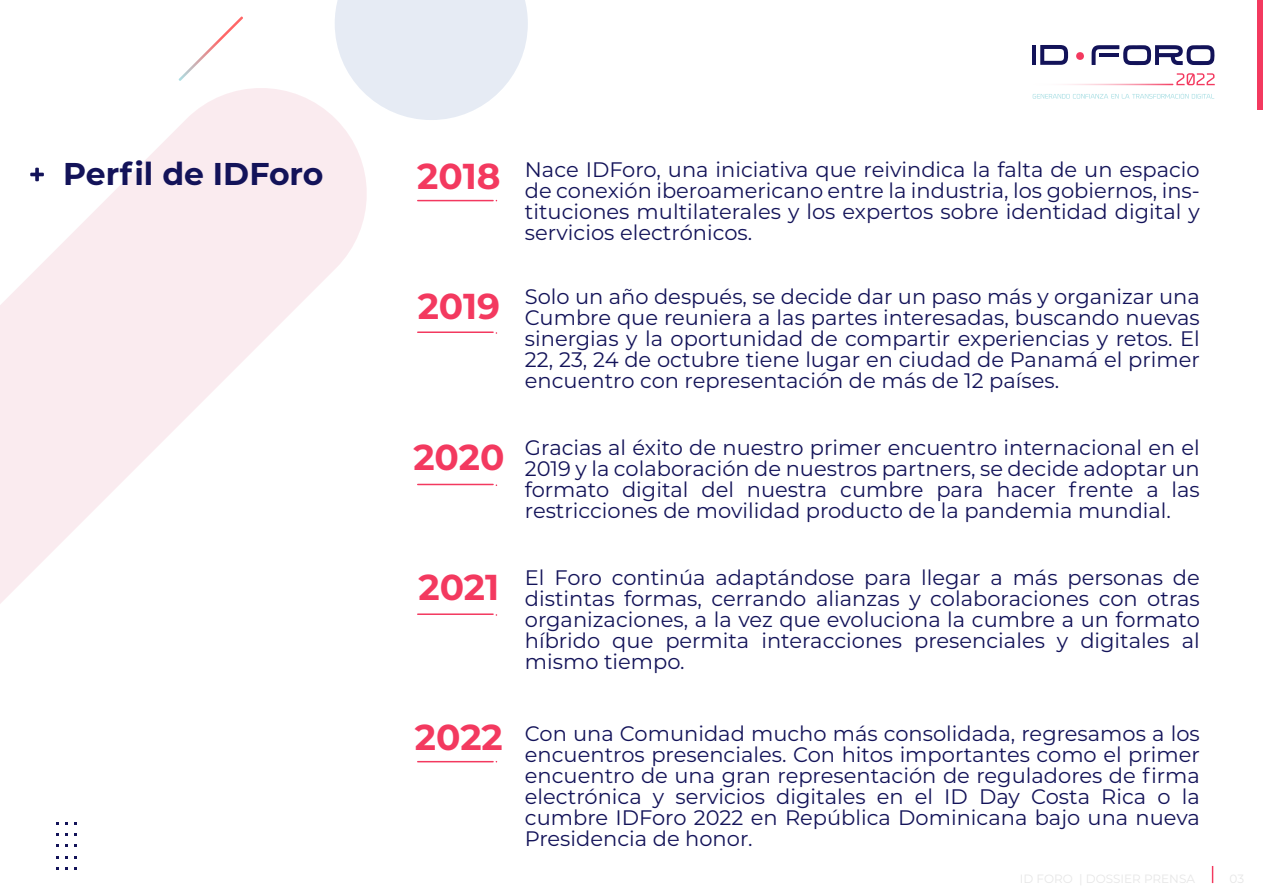
<style>
.page{position:relative;width:1263px;height:893px;background:#fff}
.page>*{position:absolute;margin:0;border:0;box-sizing:border-box;transform-origin:0 0}
.t1{font:700 36px "Montserrat";color:#f3395f}
.t2{font:700 31.5px "Montserrat";color:#131359}
.t3{font:21px/21px "Montserrat";color:#131359;text-align:justify}
.t4{font:12px "Montserrat";color:#e6e6e6}
</style>
<div class="page">
<svg style="left:0;top:88px;width:367px;height:516px;fill:#faebef"></svg>
<svg style="left:179px;top:17px;width:64px;height:64px"></svg>
<svg style="left:30px;top:168px;width:14px;height:13px"></svg>
<svg style="left:335px;top:0;width:193px;height:120px"></svg>
<hr style="left:418px;top:200px;width:75px;height:1px;background:#f3395f">
<hr style="left:418px;top:331px;width:75px;height:2px;background:#f3395f">
<hr style="left:418px;top:484px;width:75px;height:1px;background:#f3395f">
<hr style="left:418px;top:613px;width:75px;height:2px;background:#f3395f">
<hr style="left:418px;top:761px;width:75px;height:1px;background:#f3395f">
<svg style="left:1212px;top:866px;width:1px;height:17px"></svg>
<div style="left:1258px;top:0;width:5px;height:109px;background:#f3395f"></div>
<svg style="left:1040px;top:45px;width:28px;height:20px"></svg>
<svg style="left:1091px;top:45px;width:123px;height:20px"></svg>
<hr style="left:1099px;top:53px;width:20px;height:4px;background:#131359">
<hr style="left:1032px;top:45px;width:4px;height:20px;background:#131359">
<div style="left:1076px;top:52px;width:8px;height:8px;background:#f3395f;border-radius:50%"></div>
<svg style="left:1176px;top:73px;width:39px;height:12px"></svg>
<svg style="left:1033px;top:93px;width:181px;height:6px"></svg>
<svg style="left:1032px;top:84px;width:141px;height:1px"></svg>
<h2 class="t2" style="left:63px;top:151px;width:262px">Perfil de IDForo</h2>
<p class="t3" style="left:525px;top:159px;width:676px">Nace IDForo, una iniciativa que reivindica la falta de un espacio de conexión iberoamericano entre la industria, los gobiernos, ins&shy;tituciones multilaterales y los expertos sobre identidad digital y servicios electrónicos.</p>
<h1 class="t1" style="left:417px;top:150px;width:85px">2018</h1>
<h1 class="t1" style="left:418px;top:281px;width:84px">2019</h1>
<p class="t3" style="left:525px;top:286px;width:676px">Solo un año después, se decide dar un paso más y organizar una Cumbre que reuniera a las partes interesadas, buscando nuevas sinergias y la oportunidad de compartir experiencias y retos. El 22, 23, 24 de octubre tiene lugar en ciudad de Panamá el primer encuentro con representación de más de 12 países.</p>
<h1 class="t1" style="left:413px;top:431px;width:93px">2020</h1>
<p class="t3" style="left:525px;top:436px;width:676px">Gracias al éxito de nuestro primer encuentro internacional en el 2019 y la colaboración de nuestros partners, se decide adoptar un formato digital del nuestra cumbre para hacer frente a las restricciones de movilidad producto de la pandemia mundial.</p>
<h1 class="t1" style="left:419px;top:561px;width:82px">2021</h1>
<p class="t3" style="left:525px;top:566px;width:676px">El Foro continúa adaptándose para llegar a más personas de distintas formas, cerrando alianzas y colaboraciones con otras organizaciones, a la vez que evoluciona la cumbre a un formato híbrido que permita interacciones presenciales y digitales al mismo tiempo.</p>
<h1 class="t1" style="left:415px;top:711px;width:89px">2022</h1>
<p class="t3" style="left:525px;top:722px;width:676px">Con una Comunidad mucho más consolidada, regresamos a los encuentros presenciales. Con hitos importantes como el primer encuentro de una gran representación de reguladores de firma electrónica y servicios digitales en el ID Day Costa Rica o la cumbre IDForo 2022 en República Dominicana bajo una nueva Presidencia de honor.</p>
<p class="t4" style="left:1229px;top:870px;width:16px">03</p>
</div>
